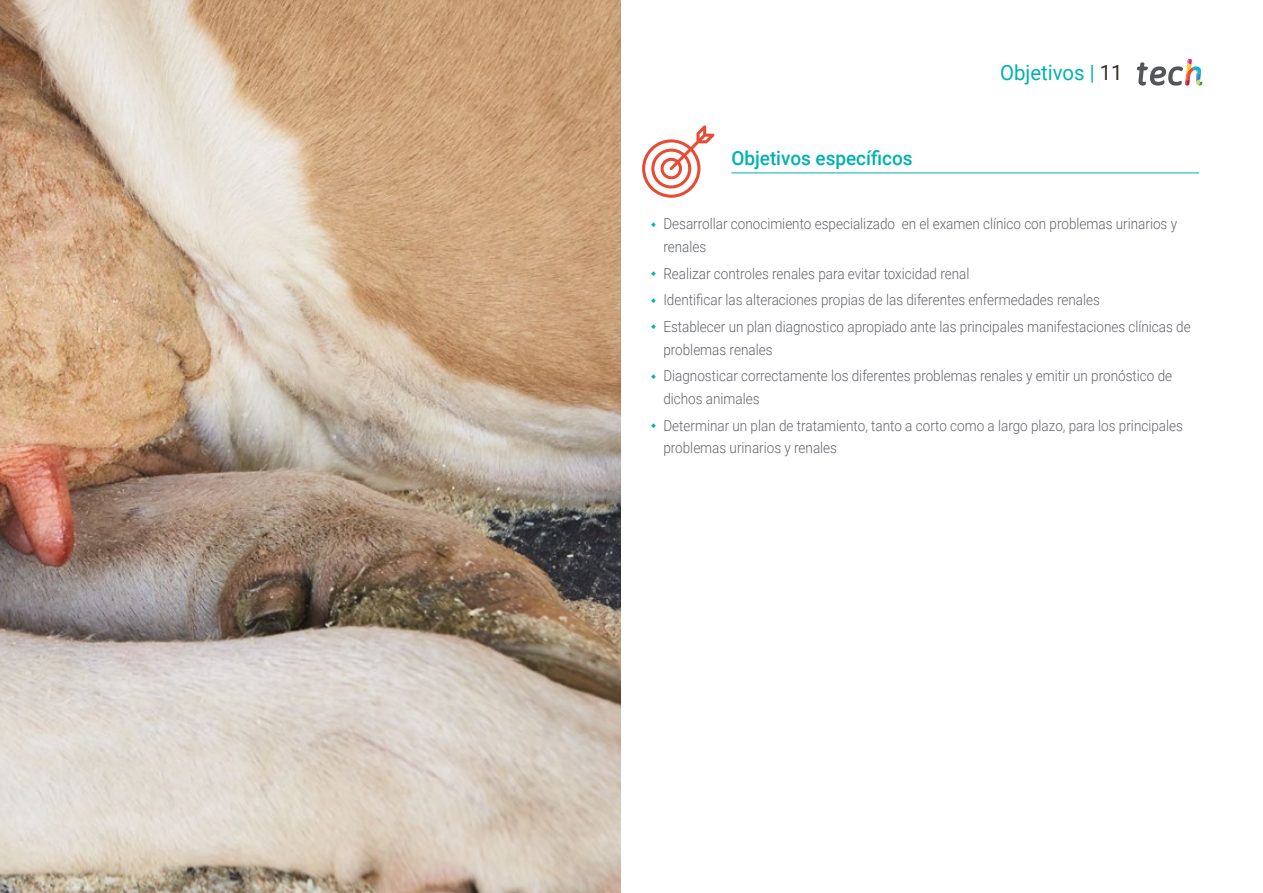
<style>
.page{position:relative;width:1263px;height:893px;background:#fff}
.page>*{position:absolute;margin:0;border:0;box-sizing:border-box;transform-origin:0 0}
.t1{font:21px "Roboto";color:#00b2af}
.t2{font:500 19.5px "Roboto";color:#00b2af}
.t3{font:300 15px/26.7px "Roboto";color:#61646a;scale:.9 1}
.s1{color:#312e20}
</style>
<div class="page">
<img style="left:0;top:0;width:621px;height:893px">
<hr style="left:731px;top:173px;width:468px;height:1px;background:#00b2af">
<svg style="left:642px;top:125px;width:72px;height:73px"></svg>
<svg style="left:1137px;top:59px;width:65px;height:27px"></svg>
<h2 class="t2" style="left:731px;top:144px;width:183px">Objetivos específicos</h2>
<h1 class="t1" style="left:1000px;top:57px;width:124px">Objetivos | <span class="s1">11</span></h1>
<p class="t3" style="left:663px;top:212px;width:572px;line-height:22.5px">Desarrollar conocimiento especializado en el examen clínico con problemas urinarios y renales</p>
<p class="t3" style="left:663px;top:259px;width:587px">Realizar controles renales para evitar toxicidad renal<br>Identificar las alteraciones propias de las diferentes enfermedades renales<br>Establecer un plan diagnostico apropiado ante las principales manifestaciones clínicas de</p>
<p class="t3" style="left:663px;top:335px;width:567px">problemas renales<br>Diagnosticar correctamente los diferentes problemas renales y emitir un pronóstico de</p>
<p class="t3" style="left:663px;top:385px;width:579px">dichos animales<br>Determinar un plan de tratamiento, tanto a corto como a largo plazo, para los principales</p>
<p class="t3" style="left:663px;top:434px;width:194px">problemas urinarios y renales</p>
</div>
